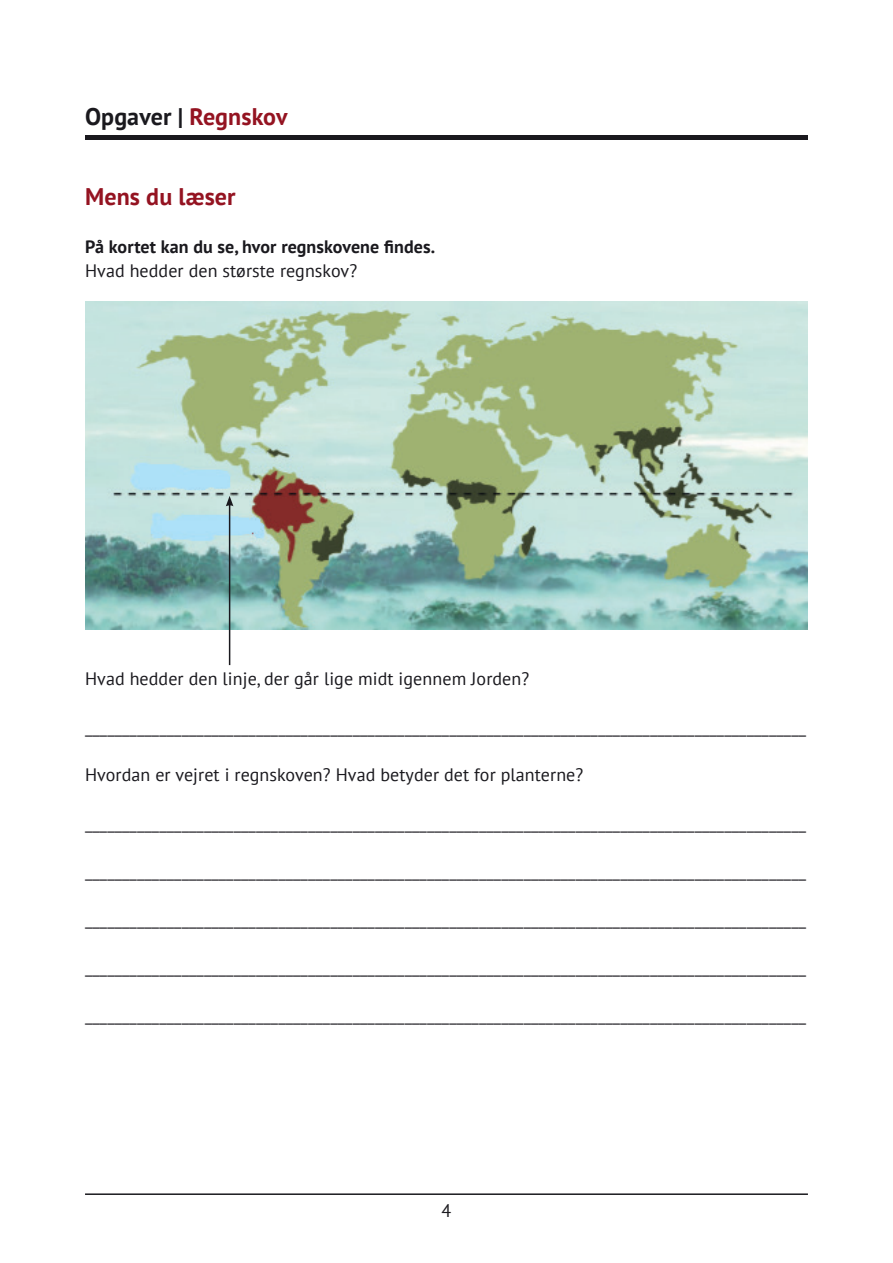
<style>
.page{position:relative;width:893px;height:1263px;background:#fff}
.page>*{position:absolute;margin:0;border:0;box-sizing:border-box;transform-origin:0 0}
.t1{font:700 24px "PT Sans";letter-spacing:.005em;color:#1a191e}
.t2{font:700 24px "PT Sans";letter-spacing:.005em;color:#941321}
.t3{font:18px "PT Sans";letter-spacing:.005em;color:#1a191e}
.t4{font:700 18px "PT Sans";letter-spacing:.005em;color:#1a191e}
.s1{color:#941321}
</style>
<div class="page">
<hr style="left:85px;top:1193px;width:723px;height:2px;background:#1a191e">
<hr style="left:85px;top:136px;width:723px;height:4px;background:#1a191e">
<img style="left:85px;top:301px;width:723px;height:329px">
<hr style="left:229px;top:504px;width:1px;height:161px;background:#1a191e">
<svg style="left:226px;top:496px;width:7px;height:10px"></svg>
<h1 class="t1" style="left:85px;top:101px;width:204px">Opgaver | <span class="s1">Regnskov</span></h1>
<h1 class="t2" style="left:85px;top:181px;width:152px">Mens du læser</h1>
<p class="t4" style="left:85px;top:235px;width:352px">På kortet kan du se, hvor regnskovene findes.</p>
<p class="t3" style="left:85px;top:259px;width:274px">Hvad hedder den største regnskov?</p>
<p class="t3" style="left:85px;top:667px;width:446px">Hvad hedder den linje, der går lige midt igennem Jorden?</p>
<p class="t3" style="left:85px;top:715px;width:723px">_________________________________________________________________________________________________</p>
<p class="t3" style="left:85px;top:763px;width:500px">Hvordan er vejret i regnskoven? Hvad betyder det for planterne?</p>
<p class="t3" style="left:85px;top:811px;width:723px">_________________________________________________________________________________________________</p>
<p class="t3" style="left:85px;top:859px;width:723px">_________________________________________________________________________________________________</p>
<p class="t3" style="left:85px;top:907px;width:723px">_________________________________________________________________________________________________</p>
<p class="t3" style="left:85px;top:955px;width:723px">_________________________________________________________________________________________________</p>
<p class="t3" style="left:85px;top:1003px;width:723px">_________________________________________________________________________________________________</p>
<p class="t3" style="left:442px;top:1199px;width:11px">4</p>
</div>
